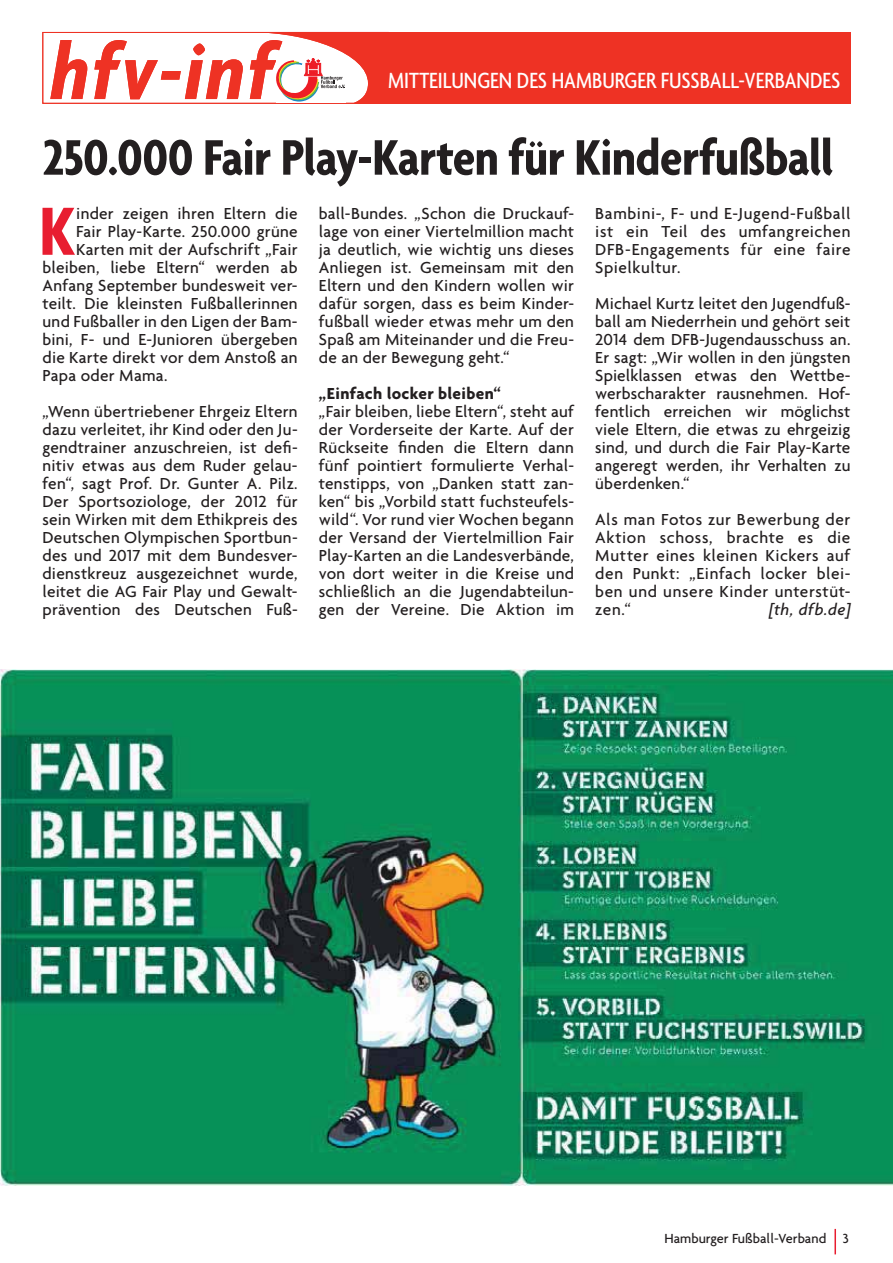
<style>
.page{position:relative;width:893px;height:1263px;background:#fff}
.page>*{position:absolute;margin:0;border:0;box-sizing:border-box;transform-origin:0 0}
.t1{font:italic 700 condensed 85.8px "Agenda";letter-spacing:.04em;color:#ee3224}
.t2{font:700 condensed 73.65px "Agenda";color:#e81d30}
.t3{font:700 condensed 54px "Agenda";letter-spacing:-.015em;color:#231f20}
.t4{font:500 condensed 23.85px "Agenda";color:#fff}
.t5{font:500 17.25px/18px "Agenda";letter-spacing:.015em;color:#231f20;text-align:justify}
.t6{font:700 17.25px "Agenda";letter-spacing:.02em;color:#231f20}
.t7{font:italic 500 17.25px "Agenda";letter-spacing:.03em;color:#231f20}
.t8{font:500 14.25px "Agenda";color:#231f20}
</style>
<div class="page">
<hr style="left:834px;top:1229px;width:2px;height:25px;background:#e81d30">
<div style="left:43px;top:32px;width:346px;height:72px;border:1px solid #ee3224"></div>
<div style="left:388px;top:32px;width:462px;height:72px;background:#ee3224"></div>
<svg style="left:248px;top:32px;width:140px;height:72px"></svg>
<img style="left:0;top:669px;width:893px;height:516px">
<h1 class="t1" style="left:51px;top:25px;width:224px">hfv-inf</h1>
<h3 class="t4" style="left:388px;top:72px;width:453px">MITTEILUNGEN DES HAMBURGER FUSSBALL-VERBANDES</h3>
<h3 class="t3" style="left:43px;top:142px;width:793px">250.000 Fair Play-Karten für Kinderfußball</h3>
<p class="t5" style="left:319px;top:205px;width:257px">ball-Bundes. „Schon die Druckauf&shy;lage von einer Viertelmillion macht ja deutlich, wie wichtig uns dieses Anliegen ist. Gemeinsam mit den Eltern und den Kindern wollen wir dafür sorgen, dass es beim Kinder&shy;fußball wieder etwas mehr um den Spaß am Miteinander und die Freu&shy;de an der Bewegung geht.“</p>
<p class="t6" style="left:319px;top:386px;width:184px">„Einfach locker bleiben“</p>
<p class="t5" style="left:319px;top:403px;width:257px">„Fair bleiben, liebe Eltern“, steht auf der Vorderseite der Karte. Auf der Rückseite finden die Eltern dann fünf pointiert formulierte Verhal&shy;tenstipps, von „Danken statt zan&shy;ken“ bis „Vorbild statt fuchsteufels&shy;wild“. Vor rund vier Wochen begann der Versand der Viertelmillion Fair Play-Karten an die Landesverbände, von dort weiter in die Kreise und schließlich an die Jugendabteilun&shy;gen der Vereine. Die Aktion im</p>
<p class="t5" style="left:595px;top:205px;width:257px">Bambini-, F- und E-Jugend-Fußball ist ein Teil des umfangreichen DFB-Engagements für eine faire Spielkultur.</p>
<p class="t5" style="left:595px;top:295px;width:257px">Michael Kurtz leitet den Jugendfuß&shy;ball am Niederrhein und gehört seit 2014 dem DFB-Jugendausschuss an.<br>Er sagt: „Wir wollen in den jüngsten Spielklassen etwas den Wettbe&shy;werbscharakter rausnehmen. Hof&shy;fentlich erreichen wir möglichst viele Eltern, die etwas zu ehrgeizig sind, und durch die Fair Play-Karte angeregt werden, ihr Verhalten zu überdenken.“</p>
<p class="t5" style="left:595px;top:511px;width:257px">Als man Fotos zur Bewerbung der Aktion schoss, brachte es die Mutter eines kleinen Kickers auf den Punkt: „Einfach locker blei&shy;ben und unsere Kinder unterstüt&shy;zen.“</p>
<h2 class="t2" style="left:39px;top:210px;width:38px">K</h2>
<p class="t5" style="left:76px;top:205px;width:223px">inder zeigen ihren Eltern die</p>
<p class="t5" style="left:76px;top:223px;width:223px">Fair Play-Karte. 250.000 grüne</p>
<p class="t5" style="left:76px;top:241px;width:223px">Karten mit der Aufschrift „Fair</p>
<p class="t5" style="left:43px;top:259px;width:257px">bleiben, liebe Eltern“ werden ab</p>
<p class="t5" style="left:43px;top:277px;width:257px">Anfang September bundesweit ver-</p>
<p class="t5" style="left:43px;top:295px;width:257px">teilt. Die kleinsten Fußballerinnen</p>
<p class="t5" style="left:43px;top:313px;width:257px">und Fußballer in den Ligen der Bam-</p>
<p class="t5" style="left:43px;top:331px;width:257px">bini, F- und E-Junioren übergeben</p>
<p class="t5" style="left:43px;top:349px;width:257px">die Karte direkt vor dem Anstoß an</p>
<p class="t5" style="left:43px;top:367px;width:127px">Papa oder Mama.</p>
<p class="t5" style="left:43px;top:403px;width:257px">„Wenn übertriebener Ehrgeiz Eltern dazu verleitet, ihr Kind oder den Ju&shy;gendtrainer anzuschreien, ist defi&shy;nitiv etwas aus dem Ruder gelau&shy;fen“, sagt Prof. Dr. Gunter A. Pilz.<br>Der Sportsoziologe, der 2012 für sein Wirken mit dem Ethikpreis des Deutschen Olympischen Sportbun&shy;des und 2017 mit dem Bundesver&shy;dienstkreuz ausgezeichnet wurde, leitet die AG Fair Play und Gewalt&shy;prävention des Deutschen Fuß-</p>
<p class="t7" style="left:769px;top:598px;width:83px">[th, dfb.de]</p>
<p class="t8" style="left:664px;top:1233px;width:186px">Hamburger Fußball-Verband 3</p>
</div>
